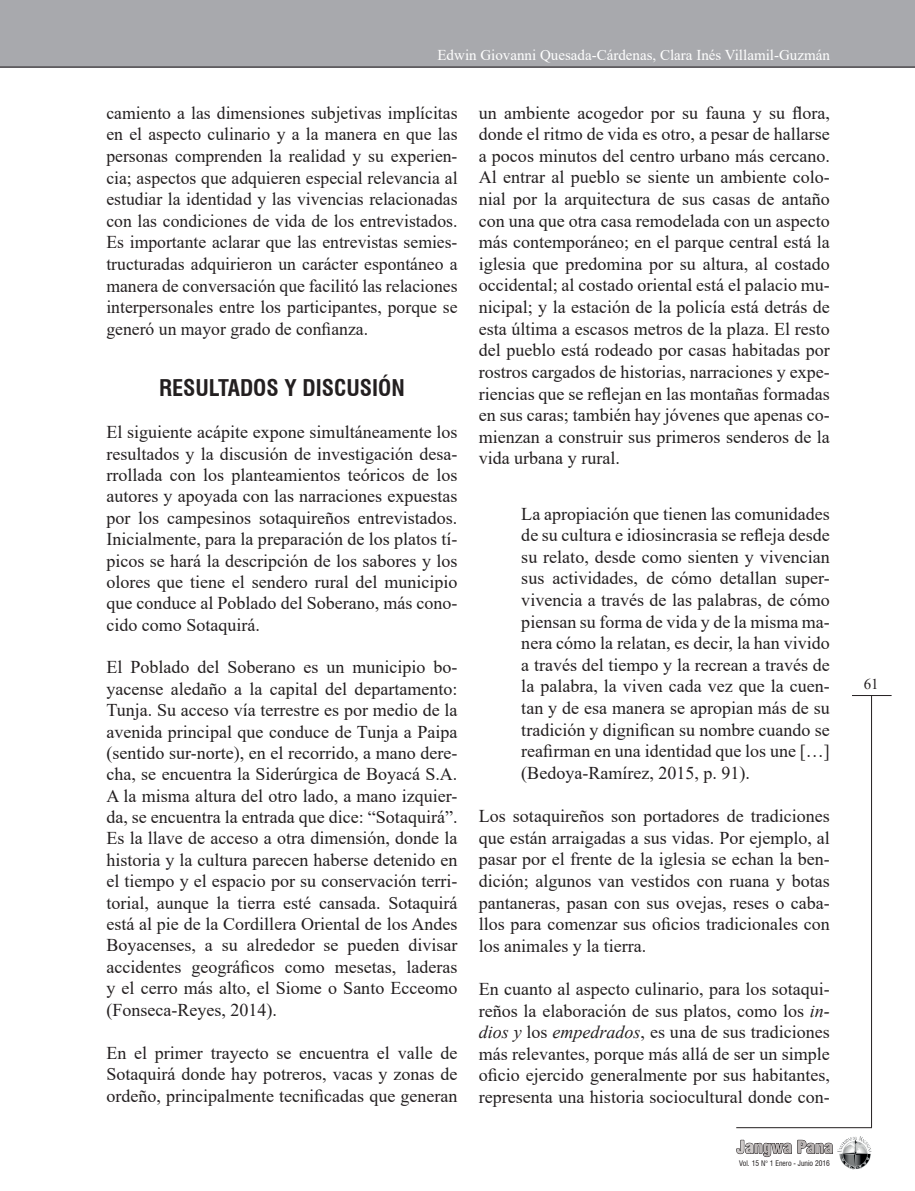
<style>
.page{position:relative;width:915px;height:1191px;background:#fff}
.page>*{position:absolute;margin:0;border:0;box-sizing:border-box;transform-origin:0 0}
.t1{font:700 condensed 22.5px "Swiss 721 BT";color:#231f20}
.t2{font:18px/21.6px "Times New Roman";color:#231f20;text-align:justify}
.t3{font:15px "Times New Roman";color:#fff}
.t4{font:15px "Times New Roman";color:#231f20}
.t5{font:condensed 7.5px "Swiss 721 BT";color:#231f20}
.s1{font-style:italic}
</style>
<div class="page">
<div style="left:0;top:0;width:914px;height:67px;background:#a8a9ad"></div>
<hr style="left:0;top:67px;width:914px;height:1px;background:#231f20">
<svg style="left:736px;top:1139px;width:97px;height:18px"></svg>
<img style="left:837px;top:1136px;width:34px;height:33px">
<hr style="left:736px;top:1127px;width:135px;height:1px;background:#231f20">
<hr style="left:870px;top:695px;width:1px;height:432px;background:#231f20">
<hr style="left:851px;top:695px;width:40px;height:1px;background:#231f20">
<p class="t3" style="left:437px;top:45px;width:394px">Edwin Giovanni Quesada-Cárdenas, Clara Inés Villamil-Guzmán</p>
<p class="t2" style="left:106px;top:101px;width:352px">camiento a las dimensiones subjetivas implícitas en el aspecto culinario y a la manera en que las personas comprenden la realidad y su experien&shy;cia; aspectos que adquieren especial relevancia al estudiar la identidad y las vivencias relacionadas con las condiciones de vida de los entrevistados.<br>Es importante aclarar que las entrevistas semies&shy;tructuradas adquirieron un carácter espontáneo a manera de conversación que facilitó las relaciones interpersonales entre los participantes, porque se generó un mayor grado de confianza.</p>
<p class="t1" style="left:159px;top:374px;width:247px">RESULTADOS Y DISCUSIÓN</p>
<p class="t2" style="left:106px;top:421px;width:352px">El siguiente acápite expone simultáneamente los resultados y la discusión de investigación desa&shy;rrollada con los planteamientos teóricos de los autores y apoyada con las narraciones expuestas por los campesinos sotaquireños entrevistados.<br>Inicialmente, para la preparación de los platos tí&shy;picos se hará la descripción de los sabores y los olores que tiene el sendero rural del municipio que conduce al Poblado del Soberano, más cono&shy;cido como Sotaquirá.</p>
<p class="t2" style="left:106px;top:656px;width:352px">El Poblado del Soberano es un municipio bo&shy;yacense aledaño a la capital del departamento:<br>Tunja. Su acceso vía terrestre es por medio de la avenida principal que conduce de Tunja a Paipa (sentido sur-norte), en el recorrido, a mano dere&shy;cha, se encuentra la Siderúrgica de Boyacá S.A.<br>A la misma altura del otro lado, a mano izquier&shy;da, se encuentra la entrada que dice: “Sotaquirá”.<br>Es la llave de acceso a otra dimensión, donde la historia y la cultura parecen haberse detenido en el tiempo y el espacio por su conservación terri&shy;torial, aunque la tierra esté cansada. Sotaquirá está al pie de la Cordillera Oriental de los Andes Boyacenses, a su alrededor se pueden divisar accidentes geográficos como mesetas, laderas y el cerro más alto, el Siome o Santo Ecceomo (Fonseca-Reyes, 2014).</p>
<p class="t2" style="left:106px;top:1041px;width:352px">En el primer trayecto se encuentra el valle de Sotaquirá donde hay potreros, vacas y zonas de ordeño, principalmente tecnificadas que generan</p>
<p class="t2" style="left:478px;top:101px;width:352px">un ambiente acogedor por su fauna y su flora, donde el ritmo de vida es otro, a pesar de hallarse a pocos minutos del centro urbano más cercano.<br>Al entrar al pueblo se siente un ambiente colo&shy;nial por la arquitectura de sus casas de antaño con una que otra casa remodelada con un aspecto más contemporáneo; en el parque central está la iglesia que predomina por su altura, al costado occidental; al costado oriental está el palacio mu&shy;nicipal; y la estación de la policía está detrás de esta última a escasos metros de la plaza. El resto del pueblo está rodeado por casas habitadas por rostros cargados de historias, narraciones y expe&shy;riencias que se reflejan en las montañas formadas en sus caras; también hay jóvenes que apenas co&shy;mienzan a construir sus primeros senderos de la vida urbana y rural.</p>
<p class="t2" style="left:521px;top:502px;width:310px">La apropiación que tienen las comunidades de su cultura e idiosincrasia se refleja desde su relato, desde como sienten y vivencian sus actividades, de cómo detallan super&shy;vivencia a través de las palabras, de cómo piensan su forma de vida y de la misma ma&shy;nera cómo la relatan, es decir, la han vivido a través del tiempo y la recrean a través de la palabra, la viven cada vez que la cuen&shy;tan y de esa manera se apropian más de su tradición y dignifican su nombre cuando se reafirman en una identidad que los une […] (Bedoya-Ramírez, 2015, p. 91).</p>
<p class="t2" style="left:478px;top:804px;width:352px">Los sotaquireños son portadores de tradiciones que están arraigadas a sus vidas. Por ejemplo, al pasar por el frente de la iglesia se echan la ben&shy;dición; algunos van vestidos con ruana y botas pantaneras, pasan con sus ovejas, reses o caba&shy;llos para comenzar sus oficios tradicionales con los animales y la tierra.</p>
<p class="t2" style="left:478px;top:977px;width:352px">En cuanto al aspecto culinario, para los sotaqui&shy;reños la elaboración de sus platos, como los <span class="s1">in&shy;dios y</span> los <span class="s1">empedrados</span>, es una de sus tradiciones más relevantes, porque más allá de ser un simple oficio ejercido generalmente por sus habitantes, representa una historia sociocultural donde con-</p>
<p class="t5" style="left:739px;top:1158px;width:92px">Vol. 15 N° 1 Enero - Junio 2016</p>
<p class="t4" style="left:863px;top:673px;width:16px">61</p>
</div>
